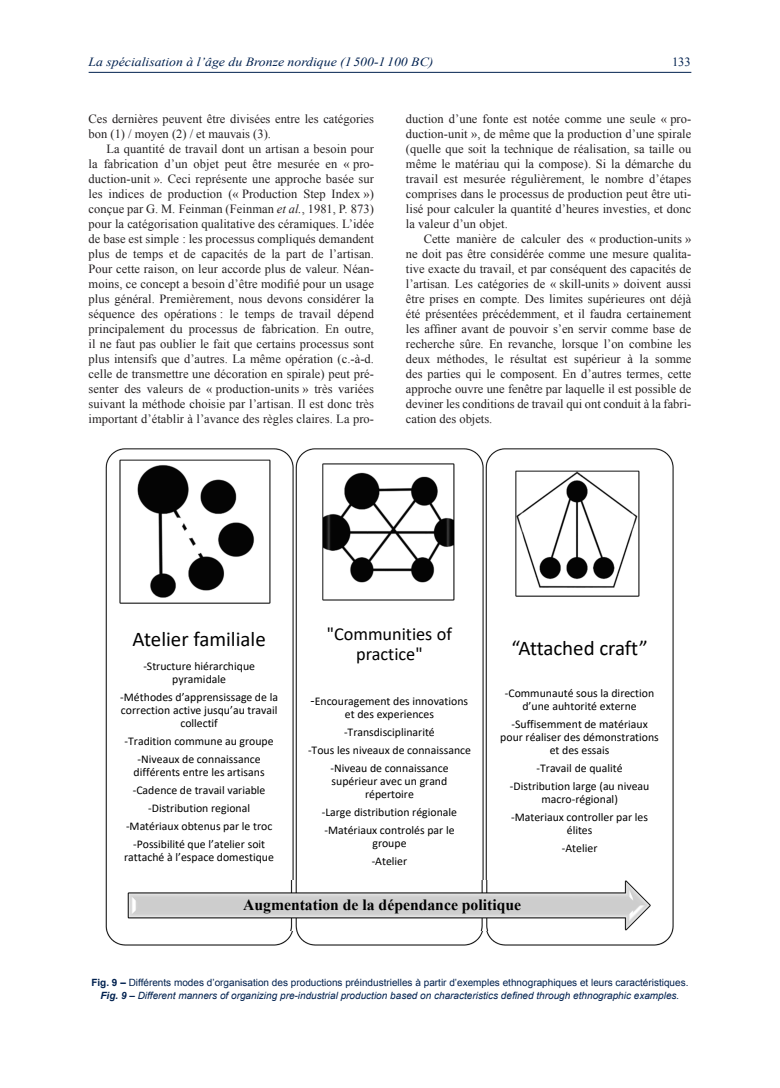
<style>
.page{position:relative;width:780px;height:1088px;background:#fff}
.page>*{position:absolute;margin:0;border:0;box-sizing:border-box;transform-origin:0 0}
.t1{font:21px "Calibri";color:#000}
.t2{font:18.25px/20.1px "Calibri";color:#000;text-align:center}
.t3{font:700 15.62px "Times New Roman";color:#000}
._0_Txt_baz{font:12.5px/15px "Times New Roman";color:#231f20;text-align:justify}
.t4{font:italic 12.5px "Times New Roman";color:#00214f;scale:1.1 1}
.t5{font:12.5px "Times New Roman";color:#00214f}
.t6{font:11.75px/18px "Calibri";color:#000;text-align:center}
.Figures{font:10px "Arial";color:#00214f}
.Figures-2{font:italic 10px "Arial";color:#00214f}
.s1{font-style:italic}
.s2{font-size:13.75px}
.s3{font-weight:700}
</style>
<div class="page">
<hr style="left:89px;top:72px;width:602px;height:1px;background:#00214f">
<img style="left:105px;top:448px;width:188px;height:497px">
<img style="left:119px;top:459px;width:151px;height:145px">
<img style="left:295px;top:448px;width:188px;height:497px">
<img style="left:323px;top:463px;width:131px;height:137px">
<img style="left:486px;top:448px;width:187px;height:497px">
<img style="left:515px;top:470px;width:124px;height:126px">
<img style="left:128px;top:880px;width:523px;height:51px">
<p class="t4" style="left:89px;top:53px;width:315px">La spécialisation à l’âge du Bronze nordique (1500-1 100 BC)</p>
<p class="t5" style="left:672px;top:53px;width:20px">133</p>
<p class="_0_Txt_baz" style="left:89px;top:111px;width:287px">Ces dernières peuvent être divisées entre les catégories bon (1) / moyen (2) / et mauvais (3).</p>
<p class="_0_Txt_baz" style="left:89px;top:141px;width:287px;text-indent:18px">La quantité de travail dont un artisan a besoin pour la fabrication d’un objet peut être mesurée en « pro&shy;duction-unit »<span class="s1">.</span> Ceci représente une approche basée sur les indices de production (« Production Step Index ») conçue par G. M. Feinman (Feinman <span class="s1">et al.</span>, 1981, P. 873) pour la catégorisation qualitative des céramiques. L’idée de base est simple : les processus compliqués demandent plus de temps et de capacités de la part de l’artisan.<br>Pour cette raison, on leur accorde plus de valeur. Néan&shy;moins, ce concept a besoin d’être modifié pour un usage plus général. Premièrement, nous devons considérer la séquence des opérations : le temps de travail dépend principalement du processus de fabrication. En outre, il ne faut pas oublier le fait que certains processus sont plus intensifs que d’autres. La même opération (c.-à-d. celle de transmettre une décoration en spirale) peut pré&shy;senter des valeurs de « production-units » très variées suivant la méthode choisie par l’artisan. Il est donc très important d’établir à l’avance des règles claires. La pro-</p>
<p class="_0_Txt_baz" style="left:406px;top:111px;width:287px">duction d’une fonte est notée comme une seule « pro&shy;duction-unit », de même que la production d’une spirale (quelle que soit la technique de réalisation, sa taille ou même le matériau qui la compose). Si la démarche du travail est mesurée régulièrement, le nombre d’étapes comprises dans le processus de production peut être uti&shy;lisé pour calculer la quantité d’heures investies, et donc la valeur d’un objet.</p>
<p class="_0_Txt_baz" style="left:406px;top:231px;width:287px;text-indent:18px">Cette manière de calculer des « production-units » ne doit pas être considérée comme une mesure qualita&shy;tive exacte du travail, et par conséquent des capacités de l’artisan. Les catégories de « skill-units » doivent aussi être prises en compte. Des limites supérieures ont déjà été présentées précédemment, et il faudra certainement les affiner avant de pouvoir s’en servir comme base de recherche sûre. En revanche, lorsque l’on combine les deux méthodes, le résultat est supérieur à la somme des parties qui le composent. En d’autres termes, cette approche ouvre une fenêtre par laquelle il est possible de deviner les conditions de travail qui ont conduit à la fabri&shy;cation des objets.</p>
<p class="t1" style="left:133px;top:624px;width:135px">Atelier familiale</p>
<p class="t6" style="left:143px;top:659px;width:113px;line-height:13px">‐Structure hiérarchique pyramidale</p>
<p class="t6" style="left:120px;top:690px;width:159px;line-height:12.9px">‐Méthodes d’apprensissage de la correction active jusqu’au travail collectif</p>
<p class="t6" style="left:125px;top:732px;width:150px">‐Tradition commune au groupe ‐Niveaux de connaissance</p>
<p class="t6" style="left:126px;top:762px;width:148px">différents entre les artisans ‐Cadence de travail variable ‐Distribution regional ‐Matériaux obtenus par le troc ‐Possibilité que l’atelier soit</p>
<p class="t6" style="left:124px;top:847px;width:151px">rattaché à l’espace domestique</p>
<p class="t2" style="left:327px;top:623px;width:127px">"Communities of practice"</p>
<p class="t6" style="left:310px;top:694px;width:159px;line-height:13.4px"><span class="s2">‐</span>Encouragement des innovations et des experiences</p>
<p class="t6" style="left:308px;top:723px;width:164px">‐Transdisciplinarité<br>‐Tous les niveaux de connaissance ‐Niveau de connaissance</p>
<p class="t6" style="left:331px;top:774px;width:117px;line-height:12.9px">supérieur avec un grand répertoire</p>
<p class="t6" style="left:322px;top:803px;width:137px;text-align:left">‐Large distribution régionale ‐Matériaux controlés par le</p>
<p class="t6" style="left:372px;top:833px;width:37px;text-align:left">groupe ‐Atelier</p>
<p class="t1" style="left:511px;top:633px;width:138px">“Attached craft”</p>
<p class="t6" style="left:505px;top:686px;width:151px;line-height:13px">‐Communauté sous la direction d’une auhtorité externe</p>
<p class="t6" style="left:500px;top:717px;width:160px;line-height:12.9px">‐Suffisemment de matériaux pour réaliser des démonstrations et des essais</p>
<p class="t6" style="left:510px;top:758px;width:141px">‐Travail de qualité ‐Distribution large (au niveau</p>
<p class="t6" style="left:511px;top:789px;width:138px">macro‐régional)<br>‐Materiaux controller par les</p>
<p class="t6" style="left:562px;top:820px;width:37px">élites ‐Atelier</p>
<p class="t3" style="left:243px;top:893px;width:279px">Augmentation de la dépendance politique</p>
<p class="Figures" style="left:91px;top:975px;width:598px"><span class="s3">Fig. 9 –</span> Différents modes d’organisation des productions préindustrielles à partir d’exemples ethnographiques et leurs caractéristiques.</p>
<p class="Figures-2" style="left:100px;top:989px;width:580px"><span class="s3">Fig. 9 –</span> Different manners of organizing pre-industrial production based on characteristics defined through ethnographic examples.</p>
</div>
